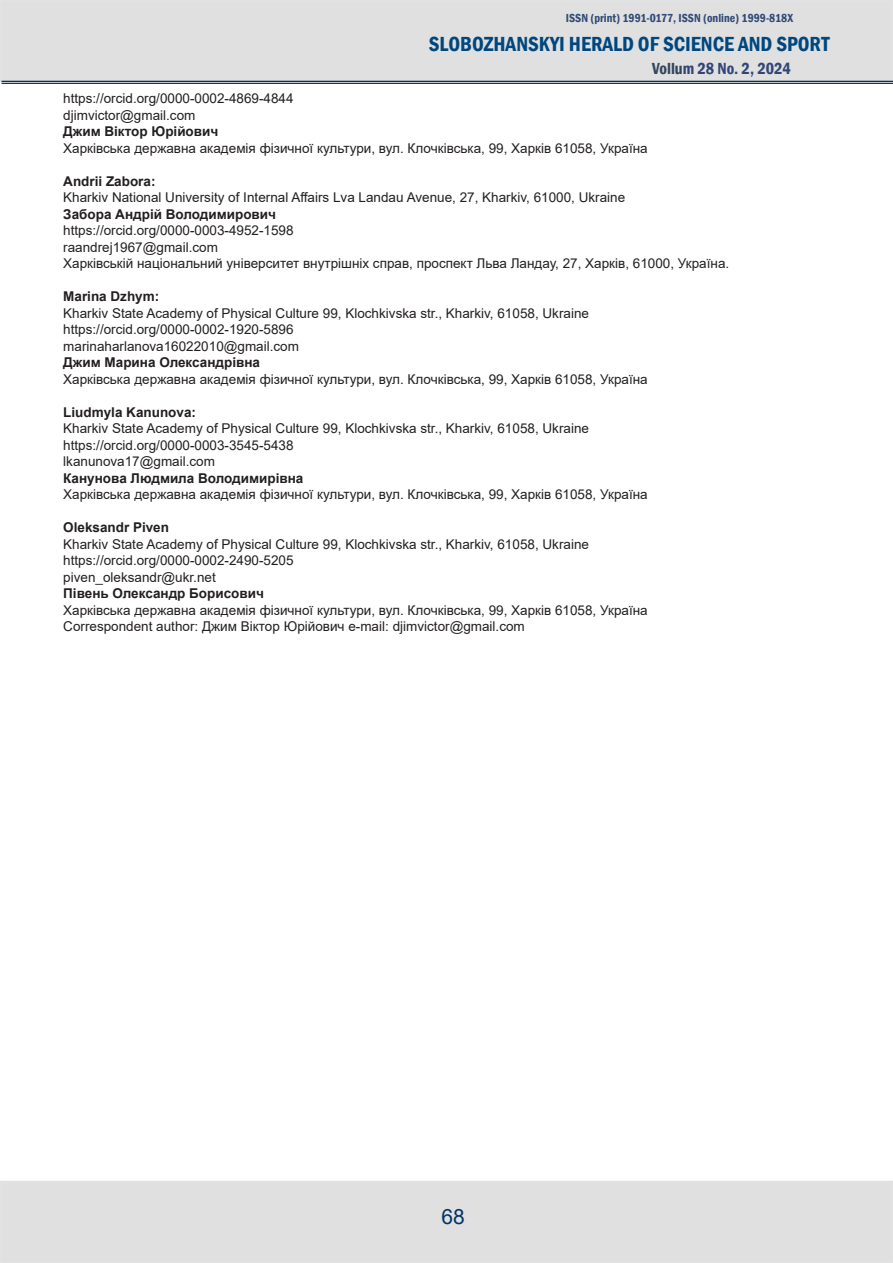
<style>
.page{position:relative;width:893px;height:1263px;background:#fff}
.page>*{position:absolute;margin:0;border:0;box-sizing:border-box;transform-origin:0 0}
.t1{font:600 condensed 21px "Franklin Gothic";color:#00477f}
.t2{font:21px "Arial";color:#036}
.t3{font:600 condensed 16.5px "Franklin Gothic";color:#314677}
.t4{font:13.5px "Arial";color:#231f20}
.t5{font:700 13.5px "Arial";color:#231f20}
.t6{font:600 condensed 12px "Franklin Gothic";color:#314a76}
.s1{color:#314f5b}
.s2{color:#31455d}
</style>
<div class="page">
<div style="left:0;top:1181px;width:893px;height:82px;background:#e0e0e0"></div>
<div style="left:0;top:0;width:893px;height:82px;background:#e0e0e0;border:2px solid #e1e2e4"></div>
<hr style="left:2px;top:81px;width:891px;height:1px;background:#0c3153">
<hr style="left:2px;top:83px;width:891px;height:1px;background:#0c3153">
<p class="t6" style="left:566px;top:10px;width:229px"><span class="s1">I</span>SSN (print) 1991-0177, ISSN (online) 1999-818X</p>
<h1 class="t1" style="left:429px;top:30px;width:402px">SLOBOZHANSKYI HERALD OF SCIENCE AND SPORT</h1>
<p class="t3" style="left:652px;top:57px;width:140px"><span class="s2">Vollu</span>m 28 No. 2, 2024</p>
<p class="t4" style="left:63px;top:89px;width:232px">https://orcid.org/0000-0002-4869-4844</p>
<p class="t4" style="left:63px;top:106px;width:134px">djimvictor@gmail.com</p>
<p class="t5" style="left:63px;top:122px;width:157px">Джим Віктор Юрійович</p>
<p class="t4" style="left:63px;top:139px;width:586px">Харківська державна академія фізичної культури, вул. Клочківська, 99, Харків 61058, Україна</p>
<p class="t5" style="left:63px;top:172px;width:94px">Andrii Zabora:</p>
<p class="t4" style="left:63px;top:188px;width:564px">Kharkiv National University of Internal Affairs Lva Landau Avenue, 27, Kharkiv, 61000, Ukraine</p>
<p class="t5" style="left:63px;top:205px;width:214px">Забора Андрій Володимирович</p>
<p class="t4" style="left:63px;top:221px;width:232px">https://orcid.org/0000-0003-4952-1598</p>
<p class="t4" style="left:63px;top:238px;width:156px">raandrej1967@gmail.com</p>
<p class="t4" style="left:63px;top:254px;width:667px">Харківській національний університет внутрішніх справ, проспект Льва Ландау, 27, Харків, 61000, Україна.</p>
<p class="t5" style="left:63px;top:287px;width:98px">Marina Dzhym:</p>
<p class="t4" style="left:63px;top:304px;width:527px">Kharkiv State Academy of Physical Culture 99, Klochkivska str., Kharkiv, 61058, Ukraine</p>
<p class="t4" style="left:63px;top:320px;width:232px">https://orcid.org/0000-0002-1920-5896</p>
<p class="t4" style="left:63px;top:337px;width:237px">marinaharlanova16022010@gmail.com</p>
<p class="t5" style="left:63px;top:353px;width:198px">Джим Марина Олександрівна</p>
<p class="t4" style="left:63px;top:370px;width:586px">Харківська державна академія фізичної культури, вул. Клочківська, 99, Харків 61058, Україна</p>
<p class="t5" style="left:63px;top:403px;width:134px">Liudmyla Kanunova:</p>
<p class="t4" style="left:63px;top:419px;width:527px">Kharkiv State Academy of Physical Culture 99, Klochkivska str., Kharkiv, 61058, Ukraine</p>
<p class="t4" style="left:63px;top:436px;width:232px">https://orcid.org/0000-0003-3545-5438</p>
<p class="t4" style="left:63px;top:452px;width:153px">lkanunova17@gmail.com</p>
<p class="t5" style="left:63px;top:469px;width:242px">Канунова Людмила Володимирівна</p>
<p class="t4" style="left:63px;top:485px;width:586px">Харківська державна академія фізичної культури, вул. Клочківська, 99, Харків 61058, Україна</p>
<p class="t5" style="left:63px;top:518px;width:107px">Oleksandr Piven</p>
<p class="t4" style="left:63px;top:535px;width:527px">Kharkiv State Academy of Physical Culture 99, Klochkivska str., Kharkiv, 61058, Ukraine</p>
<p class="t4" style="left:63px;top:551px;width:232px">https://orcid.org/0000-0002-2490-5205</p>
<p class="t4" style="left:63px;top:568px;width:154px">piven_oleksandr@ukr.net</p>
<p class="t5" style="left:63px;top:584px;width:202px">Півень Олександр Борисович</p>
<p class="t4" style="left:63px;top:601px;width:586px">Харківська державна академія фізичної культури, вул. Клочківська, 99, Харків 61058, Україна</p>
<p class="t4" style="left:63px;top:617px;width:463px">Correspondent author: Джим Віктор Юрійович e-mail: djimvictor@gmail.com</p>
<h1 class="t2" style="left:442px;top:1202px;width:25px">68</h1>
</div>
